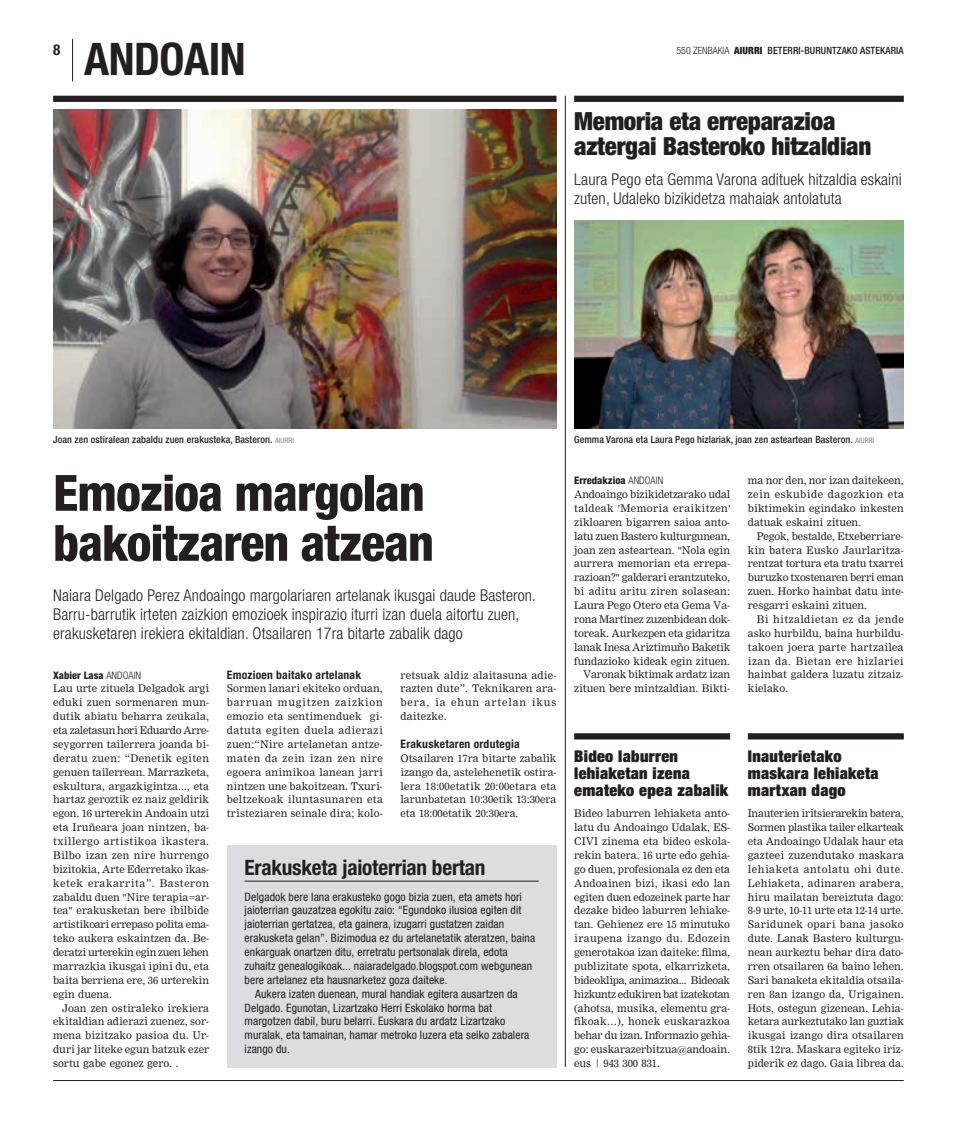
<style>
.page{position:relative;width:957px;height:1134px;background:#fff}
.page>*{position:absolute;margin:0;border:0;box-sizing:border-box;transform-origin:0 0}
.t1{font:800 condensed 50px/50px "Helvetica Neue";letter-spacing:-.02em;color:#231f20}
.t2{font:700 condensed 45px "Helvetica Neue";color:#231f20}
.t3{font:900 condensed 25px/25px "Helvetica Neue";letter-spacing:-.01em;color:#231f20}
.t4{font:700 condensed 21.25px "Helvetica Neue";color:#231f20}
.t5{font:300 condensed 16.25px/18.8px "Helvetica Neue";letter-spacing:.01em;color:#231f20}
.t6{font:900 expanded 16.25px/17.2px "Helvetica Neue";letter-spacing:.02em;color:#231f20}
.t7{font:700 condensed 15px "Helvetica Neue";color:#231f20}
.t8{font:condensed 11.62px/13.9px "Helvetica Neue";letter-spacing:.01em;color:#231f20}
.t9{font:700 condensed 11.62px "Helvetica Neue";color:#231f20}
.t10{font:10.38px/13.9px "M Nimrod";color:#231f20;text-align:justify}
.t11{font:800 condensed 10.38px "Helvetica Neue";color:#231f20}
.t12{font:500 condensed 10px "Helvetica Neue";letter-spacing:.01em;color:#231f20}
.s1{font-weight:300}
.s2{font-weight:900}
.s3{font-weight:400;font-size:7.5px;color:#808285}
</style>
<div class="page">
<hr style="left:565px;top:96px;width:1px;height:971px;background:#231f20">
<img style="left:53px;top:110px;width:503px;height:319px">
<div style="left:53px;top:96px;width:503px;height:6px;background:#231f20"></div>
<div style="left:574px;top:96px;width:330px;height:6px;background:#231f20"></div>
<img style="left:574px;top:221px;width:330px;height:208px">
<div style="left:227px;top:845px;width:329px;height:222px;background:#dcdddf"></div>
<hr style="left:244px;top:881px;width:295px;height:1px;background:#231f20">
<div style="left:748px;top:733px;width:156px;height:6px;background:#231f20"></div>
<div style="left:574px;top:733px;width:156px;height:6px;background:#231f20"></div>
<hr style="left:53px;top:1080px;width:851px;height:1px;background:#231f20">
<hr style="left:72px;top:39px;width:1px;height:42px;background:#231f20">
<h2 class="t2" style="left:84px;top:32px;width:24px">ANDOAIN</h2>
<h3 class="t7" style="left:53px;top:41px;width:9px">8</h3>
<p class="t12" style="left:676px;top:45px;width:229px"><span class="s1">550 zenbakia</span> <span class="s2">AIURRI</span> BETERRI-BURUNTZAKO ASTEKARIA</p>
<h3 class="t3" style="left:574px;top:108px;width:299px">Memoria eta erreparazioa aztergai Basteroko hitzaldian</h3>
<h3 class="t5" style="left:574px;top:170px;width:329px">Laura Pego eta Gemma Varona adituek hitzaldia eskaini zuten, Udaleko bizikidetza mahaiak antolatuta</h3>
<p class="t12" style="left:53px;top:433px;width:242px">Joan zen ostiralean zabaldu zuen erakusteka, Basteron. <span class="s3">aiurri</span></p>
<h1 class="t1" style="left:53px;top:467px;width:382px">Emozioa margolan bakoitzaren atzean</h1>
<p class="t5" style="left:53px;top:586px;width:484px">Naiara Delgado Perez Andoaingo margolariaren artelanak ikusgai daude Basteron.<br>Barru-barrutik irteten zaizkion emozioek inspirazio iturri izan duela aitortu zuen, erakusketaren irekiera ekitaldian. Otsailaren 17ra bitarte zabalik dago</p>
<p class="t11" style="left:53px;top:668px;width:90px">Xabier Lasa <span class="s1">Andoai n</span></p>
<p class="t10" style="left:53px;top:682px;width:158px">Lau urte zituela Delgadok argi eduki zuen sormenaren mun&shy;dutik abiatu beharra zeukala, eta zaletasun hori Eduardo Arre&shy;seygorren tailerrera joanda bi&shy;deratu zuen: “Denetik egiten genuen tailerrean. Marrazketa, eskultura, argazkigintza..., eta hartaz geroztik ez naiz geldirik egon. 16 urterekin Andoain utzi eta Iruñeara joan nintzen, ba&shy;txillergo artistikoa ikastera.<br>Bilbo izan zen nire hurrengo bizitokia, Arte Ederretako ikas&shy;ketek erakarrita”. Basteron zabaldu duen "Nire terapia=ar&shy;tea" erakusketan bere ibilbide artistikoari errepaso polita ema&shy;teko aukera eskaintzen da. Be&shy;deratzi urterekin egin zuen lehen marrazkia ikusgai ipini du, eta baita berriena ere, 36 urterekin egin duena.</p>
<p class="t10" style="left:53px;top:1001px;width:157px;text-indent:9px">Joan zen ostiraleko irekiera ekitaldian adierazi zuenez, sor&shy;mena bizitzako pasioa du. Ur&shy;duri jar liteke egun batzuk ezer sortu gabe egonez gero. .</p>
<p class="t9" style="left:227px;top:667px;width:136px">Emozioen baitako artelanak</p>
<p class="t10" style="left:227px;top:682px;width:157px">Sormen lanari ekiteko orduan, barruan mugitzen zaizkion emozio eta sentimenduek gi&shy;datuta egiten duela adierazi zuen:“Nire artelanetan antze&shy;maten da zein izan zen nire egoera animikoa lanean jarri nintzen une bakoitzean. Txuri&shy;beltzekoak iluntasunaren eta tristeziaren seinale dira; kolo-</p>
<p class="t10" style="left:400px;top:668px;width:157px">retsuak aldiz alaitasuna adie&shy;razten dute”. Teknikaren ara&shy;bera, ia ehun artelan ikus daitezke.</p>
<p class="t9" style="left:400px;top:737px;width:121px">Erakusketaren ordutegia</p>
<p class="t10" style="left:400px;top:751px;width:157px">Otsailaren 17ra bitarte zabalik izango da, astelehenetik ostira&shy;lera 18:00etatik 20:00etara eta larunbatetan 10:30etik 13:30era eta 18:00etatik 20:30era.</p>
<h3 class="t4" style="left:244px;top:855px;width:242px">Erakusketa jaioterrian bertan</h3>
<p class="t8" style="left:244px;top:889px;width:292px">Delgadok bere lana erakusteko gogo bizia zuen, eta amets hori jaioterrian gauzatzea egokitu zaio: “Egundoko ilusioa egiten dit jaioterrian gertatzea, eta gainera, izugarri gustatzen zaidan erakusketa gelan”. Bizimodua ez du artelanetatik ateratzen, baina enkarguak onartzen ditu, erretratu pertsonalak direla, edota zuhaitz genealogikoak... naiaradelgado.blogspot.com webgunean bere artelanez eta hausnarketez goza daiteke.</p>
<p class="t8" style="left:244px;top:986px;width:286px;text-indent:11px">Aukera izaten duenean, mural handiak egitera ausartzen da Delgado. Egunotan, Lizartzako Herri Eskolako horma bat margotzen dabil, buru belarri. Euskara du ardatz Lizartzako muralak, eta tamainan, hamar metroko luzera eta seiko zabalera izango du.</p>
<p class="t12" style="left:574px;top:433px;width:286px">Gemma Varona eta Laura Pego hizlariak, joan zen asteartean Basteron. <span class="s3">AIURRI</span></p>
<p class="t11" style="left:574px;top:474px;width:89px">Erredakzioa <span class="s1">AND OAIN</span></p>
<p class="t10" style="left:574px;top:487px;width:157px;text-align:right">Andoaingo bizikidetzarako udal taldeak 'Memoria eraikitzen' zikloaren bigarren saioa anto&shy;latu zuen Bastero kulturgunean, joan zen asteartean. "Nola egin aurrera memorian eta errepa&shy;razioan?" galderari erantzuteko, bi aditu aritu ziren solasean:<br>Laura Pego Otero eta Gema Va&shy;rona Martínez zuzenbidean dok&shy;toreak. Aurkezpen eta gidaritza lanak Inesa Ariztimuño Baketik fundazioko kideak egin zituen.<br>Varonak biktimak ardatz izan zituen bere mintzaldian. Bikti-</p>
<p class="t10" style="left:748px;top:474px;width:157px">ma nor den, nor izan daitekeen, zein eskubide dagozkion eta biktimekin egindako inkesten datuak eskaini zituen.</p>
<p class="t10" style="left:748px;top:529px;width:157px;text-indent:9px">Pegok, bestalde, Etxeberriare&shy;kin batera Eusko Jaurlaritza&shy;rentzat tortura eta tratu txarrei buruzko txostenaren berri eman zuen. Horko hainbat datu inte&shy;resgarri eskaini zituen.</p>
<p class="t10" style="left:748px;top:612px;width:157px;text-indent:9px">Bi hitzaldietan ez da jende asko hurbildu, baina hurbildu&shy;takoen joera parte hartzailea izan da. Bietan ere hizlariei hainbat galdera luzatu zitzaiz&shy;kielako.</p>
<h3 class="t6" style="left:574px;top:747px;width:156px">Bideo laburren lehiaketan izena emateko epea zabalik</h3>
<p class="t10" style="left:574px;top:807px;width:157px">Bideo laburren lehiaketa anto&shy;latu du Andoaingo Udalak, ES-CIVI zinema eta bideo eskola&shy;rekin batera. 16 urte edo gehia&shy;go duen, profesionala ez den eta Andoainen bizi, ikasi edo lan egiten duen edozeinek parte har dezake bideo laburren lehiake&shy;tan. Gehienez ere 15 minutuko iraupena izango du. Edozein generotakoa izan daiteke: filma, publizitate spota, elkarrizketa, bideoklipa, animazioa... Bideoak hizkuntz edukiren bat izatekotan (ahotsa, musika, elementu gra&shy;fikoak…), honek euskarazkoa behar du izan. Informazio gehia&shy;go: euskarazerbitzua@andoain. eus | 943 300 831.</p>
<h3 class="t6" style="left:748px;top:747px;width:132px">Inauterietako maskara lehiaketa martxan dago</h3>
<p class="t10" style="left:748px;top:807px;width:157px">Inauterien iritsierarekin batera, Sormen plastika tailer elkarteak eta Andoaingo Udalak haur eta gazteei zuzendutako maskara lehiaketa antolatu ohi dute.<br>Lehiaketa, adinaren arabera, hiru mailatan bereiztuta dago:<br>8-9 urte, 10-11 urte eta 12-14 urte.<br>Saridunek opari bana jasoko dute. Lanak Bastero kulturgu&shy;nean aurkeztu behar dira dato&shy;rren otsailaren 6a baino lehen.<br>Sari banaketa ekitaldia otsaila&shy;ren 8an izango da, Urigainen.<br>Hots, ostegun gizenean. Lehia&shy;ketara aurkeztutako lan guztiak ikusgai izango dira otsailaren 8tik 12ra. Maskara egiteko iriz&shy;piderik ez dago. Gaia librea da.</p>
</div>
